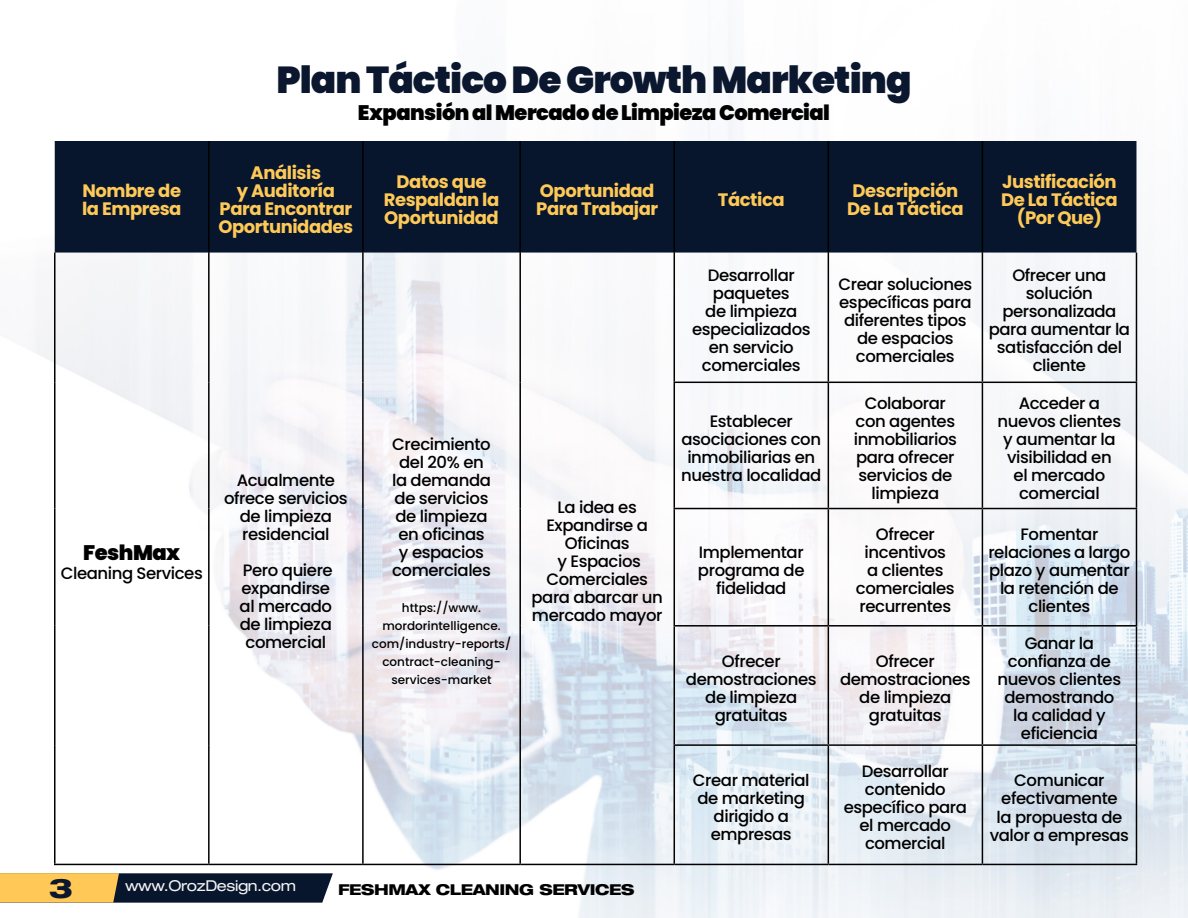
<style>
.page{position:relative;width:1188px;height:918px;background:#fff}
.page>*{position:absolute;margin:0;border:0;box-sizing:border-box;transform-origin:0 0}
.t1{font:900 37.5px "Poppins";letter-spacing:-.025em;color:#0a172e}
.t2{font:800 expanded 27px "Helvetica Neue";color:#0a172e}
.t3{font:900 21px "Poppins";letter-spacing:-.025em;color:#000}
.t4{font:700 18px/18px "Poppins";letter-spacing:-.025em;color:#ffc958;text-align:center}
.t5{font:500 16.5px/18px "Poppins";letter-spacing:-.025em;color:#000;text-align:center}
.t6{font:800 expanded 15px "Helvetica Neue";letter-spacing:-.025em;color:#000}
.t7{font:expanded 15px "Helvetica Neue";letter-spacing:-.025em;color:#f4f4f4}
.t8{font:500 12px/18px "Poppins";color:#000;text-align:center}
</style>
<div class="page">
<img style="left:35px;top:65px;width:1153px;height:853px">
<svg style="left:0;top:873px;width:333px;height:30px;background:#635a42"></svg>
<div style="left:55px;top:141px;width:1081px;height:112px;background:#07162d"></div>
<hr style="left:208px;top:141px;width:2px;height:112px;background:#000">
<hr style="left:362px;top:141px;width:2px;height:112px;background:#000">
<hr style="left:519px;top:141px;width:2px;height:112px;background:#000">
<hr style="left:674px;top:141px;width:1px;height:112px;background:#000">
<hr style="left:828px;top:141px;width:1px;height:112px;background:#000">
<hr style="left:982px;top:141px;width:1px;height:112px;background:#000">
<hr style="left:54px;top:253px;width:2px;height:129px;background:#000">
<hr style="left:208px;top:253px;width:2px;height:129px;background:#000">
<hr style="left:362px;top:253px;width:2px;height:129px;background:#000">
<hr style="left:519px;top:253px;width:2px;height:129px;background:#000">
<hr style="left:674px;top:253px;width:1px;height:129px;background:#000">
<hr style="left:828px;top:253px;width:1px;height:129px;background:#000">
<hr style="left:982px;top:253px;width:1px;height:129px;background:#000">
<hr style="left:1136px;top:253px;width:1px;height:129px;background:#000">
<hr style="left:54px;top:382px;width:2px;height:127px;background:#000">
<hr style="left:208px;top:382px;width:2px;height:127px;background:#000">
<hr style="left:362px;top:382px;width:2px;height:127px;background:#000">
<hr style="left:519px;top:382px;width:2px;height:127px;background:#000">
<hr style="left:674px;top:382px;width:154px;height:1px;background:#000">
<hr style="left:674px;top:383px;width:1px;height:125px;background:#000">
<hr style="left:828px;top:382px;width:154px;height:1px;background:#000">
<hr style="left:828px;top:383px;width:1px;height:125px;background:#000">
<hr style="left:982px;top:382px;width:155px;height:1px;background:#000">
<hr style="left:982px;top:383px;width:1px;height:125px;background:#000">
<hr style="left:1136px;top:383px;width:1px;height:125px;background:#000">
<hr style="left:54px;top:509px;width:2px;height:117px;background:#000">
<hr style="left:208px;top:509px;width:2px;height:117px;background:#000">
<hr style="left:362px;top:509px;width:2px;height:117px;background:#000">
<hr style="left:519px;top:509px;width:2px;height:117px;background:#000">
<hr style="left:674px;top:508px;width:154px;height:1px;background:#000">
<hr style="left:674px;top:509px;width:1px;height:116px;background:#000">
<hr style="left:828px;top:508px;width:154px;height:1px;background:#000">
<hr style="left:828px;top:509px;width:1px;height:116px;background:#000">
<hr style="left:982px;top:508px;width:155px;height:1px;background:#000">
<hr style="left:982px;top:509px;width:1px;height:116px;background:#000">
<hr style="left:1136px;top:509px;width:1px;height:116px;background:#000">
<hr style="left:54px;top:626px;width:2px;height:119px;background:#000">
<hr style="left:208px;top:626px;width:2px;height:119px;background:#000">
<hr style="left:362px;top:626px;width:2px;height:119px;background:#000">
<hr style="left:519px;top:626px;width:2px;height:119px;background:#000">
<hr style="left:674px;top:625px;width:154px;height:2px;background:#000">
<hr style="left:674px;top:627px;width:1px;height:117px;background:#000">
<hr style="left:828px;top:625px;width:154px;height:2px;background:#000">
<hr style="left:828px;top:627px;width:1px;height:117px;background:#000">
<hr style="left:982px;top:625px;width:155px;height:2px;background:#000">
<hr style="left:982px;top:627px;width:1px;height:117px;background:#000">
<hr style="left:1136px;top:627px;width:1px;height:117px;background:#000">
<hr style="left:54px;top:745px;width:2px;height:119px;background:#000">
<hr style="left:208px;top:745px;width:2px;height:119px;background:#000">
<hr style="left:362px;top:745px;width:2px;height:119px;background:#000">
<hr style="left:519px;top:745px;width:2px;height:119px;background:#000">
<hr style="left:674px;top:744px;width:154px;height:2px;background:#000">
<hr style="left:674px;top:746px;width:1px;height:118px;background:#000">
<hr style="left:828px;top:744px;width:154px;height:2px;background:#000">
<hr style="left:828px;top:746px;width:1px;height:118px;background:#000">
<hr style="left:982px;top:744px;width:155px;height:2px;background:#000">
<hr style="left:982px;top:746px;width:1px;height:118px;background:#000">
<hr style="left:1136px;top:746px;width:1px;height:118px;background:#000">
<hr style="left:54px;top:864px;width:155px;height:1px;background:#000">
<hr style="left:209px;top:864px;width:154px;height:1px;background:#000">
<hr style="left:363px;top:864px;width:157px;height:1px;background:#000">
<hr style="left:520px;top:864px;width:154px;height:1px;background:#000">
<hr style="left:674px;top:864px;width:154px;height:1px;background:#000">
<hr style="left:828px;top:864px;width:154px;height:1px;background:#000">
<hr style="left:982px;top:864px;width:155px;height:1px;background:#000">
<p class="t4" style="left:82px;top:182px;width:101px;text-align:left">Nombre de la Empresa</p>
<p class="t3" style="left:83px;top:540px;width:98px">FeshMax</p>
<p class="t5" style="left:61px;top:565px;width:144px">Cleaning Services</p>
<h1 class="t1" style="left:276px;top:58px;width:637px">Plan Táctico De Growth Marketing</h1>
<p class="t3" style="left:358px;top:101px;width:474px">Expansión al Mercado de Limpieza Comercial</p>
<p class="t4" style="left:218px;top:164px;width:136px">Análisis<br>y Auditoría<br>Para Encontrar<br>Oportunidades</p>
<p class="t4" style="left:384px;top:173px;width:117px">Datos que<br>Respaldan la<br>Oportunidad</p>
<p class="t4" style="left:536px;top:182px;width:124px;text-align:left">Oportunidad<br>Para Trabajar</p>
<p class="t4" style="left:718px;top:191px;width:68px">Táctica</p>
<p class="t4" style="left:847px;top:182px;width:118px">Descripción<br>De La Táctica</p>
<p class="t4" style="left:1001px;top:173px;width:118px">Justificación<br>De La Táctica (Por Que)</p>
<p class="t5" style="left:224px;top:471px;width:125px">Acualmente ofrece servicios de limpieza residencial</p>
<p class="t5" style="left:240px;top:561px;width:95px">Pero quiere expandirse al mercado de limpieza comercial</p>
<p class="t5" style="left:392px;top:435px;width:100px">Crecimiento del 20% en la demanda de servicios de limpieza en oficinas y espacios comerciales</p>
<p class="t8" style="left:372px;top:599px;width:141px">https://www. mordorintelligence. com/industry-reports/ contract-cleaning&shy;services-market</p>
<p class="t5" style="left:532px;top:498px;width:133px">La idea es<br>Expandirse a<br>Oficinas<br>y Espacios<br>Comerciales para abarcar un mercado mayor</p>
<p class="t5" style="left:692px;top:266px;width:120px">Desarrollar paquetes<br>de limpieza especializados en servicio comerciales</p>
<p class="t5" style="left:838px;top:275px;width:135px">Crear soluciones específicas para diferentes tipos de espacios comerciales</p>
<p class="t5" style="left:989px;top:266px;width:143px">Ofrecer una solución personalizada para aumentar la satisfacción del cliente</p>
<p class="t5" style="left:681px;top:412px;width:142px">Establecer asociaciones con inmobiliarias en nuestra localidad</p>
<p class="t5" style="left:698px;top:543px;width:108px">Implementar programa de fidelidad</p>
<p class="t5" style="left:854px;top:394px;width:105px">Colaborar con agentes inmobiliarios para ofrecer servicios de limpieza</p>
<p class="t5" style="left:998px;top:394px;width:125px">Acceder a nuevos clientes y aumentar la visibilidad en<br>el mercado comercial</p>
<p class="t5" style="left:856px;top:525px;width:100px">Ofrecer incentivos<br>a clientes comerciales recurrentes</p>
<p class="t5" style="left:988px;top:525px;width:144px">Fomentar relaciones a largo plazo y aumentar la retención de clientes</p>
<p class="t5" style="left:686px;top:652px;width:132px">Ofrecer demostraciones de limpieza gratuitas</p>
<p class="t5" style="left:840px;top:652px;width:132px">Ofrecer demostraciones de limpieza gratuitas</p>
<p class="t5" style="left:998px;top:634px;width:125px">Ganar la confianza de nuevos clientes demostrando la calidad y eficiencia</p>
<p class="t5" style="left:693px;top:772px;width:118px">Crear material de marketing dirigido a empresas</p>
<p class="t5" style="left:844px;top:763px;width:125px">Desarrollar contenido específico para el mercado comercial</p>
<p class="t5" style="left:990px;top:772px;width:141px">Comunicar efectivamente<br>la propuesta de valor a empresas</p>
<h2 class="t2" style="left:49px;top:871px;width:25px">3</h2>
<p class="t7" style="left:125px;top:877px;width:173px">www.OrozDesign.com</p>
<p class="t6" style="left:338px;top:880px;width:298px">FESHMAX CLEANING SERVICES</p>
</div>
